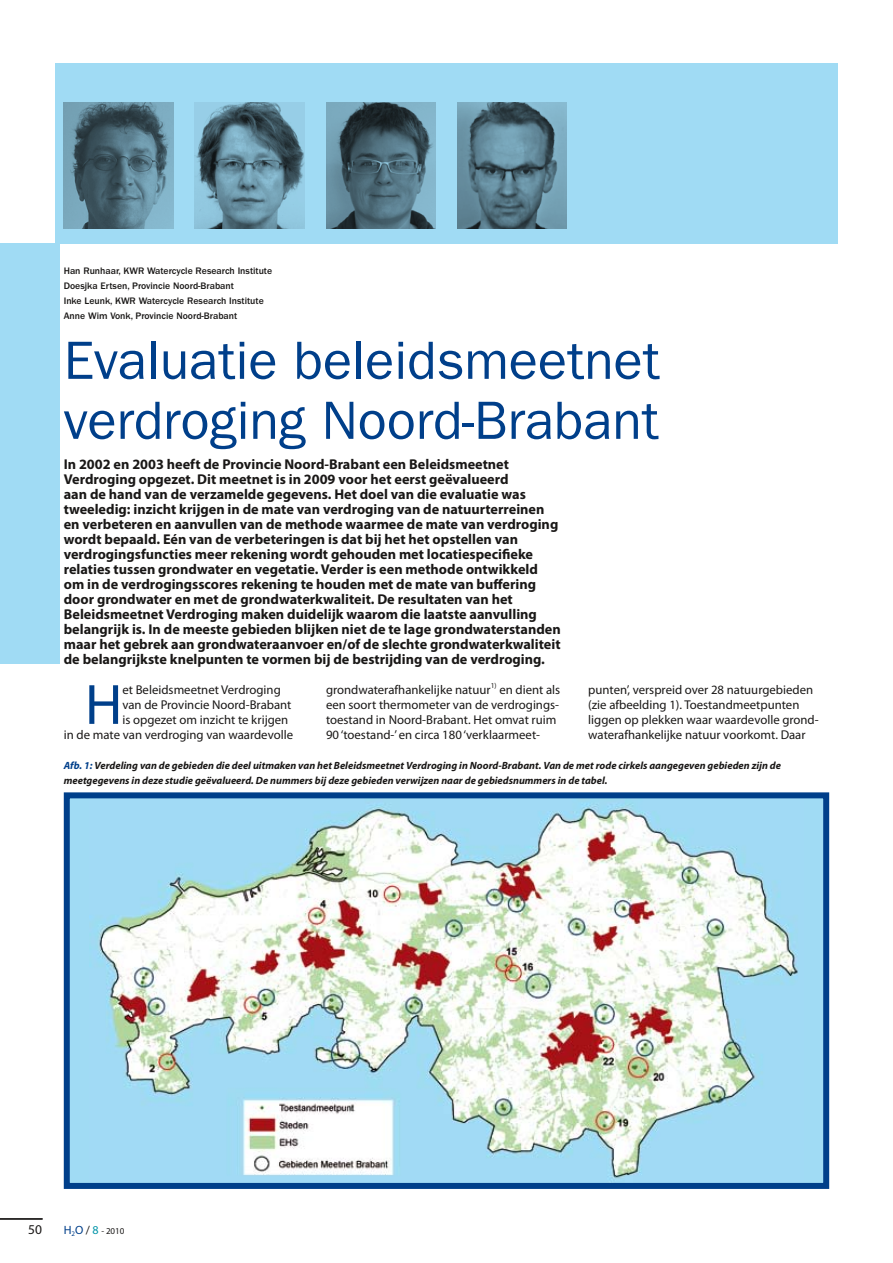
<style>
.page{position:relative;width:893px;height:1263px;background:#fff}
.page>*{position:absolute;margin:0;border:0;box-sizing:border-box;transform-origin:0 0}
.t1{font:57.3px "Myriad Pro";color:#003f8a}
.t2{font:54px/60px "ITC Franklin Gothic Std";color:#003f8a}
.t3{font:700 14.25px/15px "Myriad Pro";color:#1a1817}
.t4{font:13.5px "Myriad Pro";color:#1a1817}
.t5{font:12.75px/15px "Myriad Pro";color:#1a1817}
.t6{font:italic 700 10.5px/15px "Myriad Pro";color:#1a1817}
.t7{font:500 9.75px/15px "ITC Franklin Gothic Std";color:#1a1817}
.t8{font:9px "Myriad Pro";color:#1a1817}
.s1{color:#003f8a}
.s2{font-size:12px;color:#003f8a}
.s3{font-size:12px}
.s4{font-size:12px;color:#0094a8}
</style>
<div class="page">
<div style="left:55px;top:64px;width:783px;height:180px;background:#a0dbf4"></div>
<hr style="left:0;top:1219px;width:43px;height:1px;background:#1a1817">
<div style="left:0;top:244px;width:60px;height:420px;background:#a0dbf4"></div>
<img style="left:64px;top:102px;width:110px;height:127px">
<img style="left:195px;top:102px;width:110px;height:127px">
<img style="left:326px;top:102px;width:110px;height:127px">
<img style="left:457px;top:102px;width:110px;height:127px">
<div style="left:67px;top:795px;width:759px;height:391px;background:#a0dbf4"></div>
<img style="left:98px;top:804px;width:700px;height:375px">
<div style="left:64px;top:792px;width:765px;height:397px;border:6px solid #003f8a"></div>
<p class="t7" style="left:64px;top:263px;width:210px">Han Runhaar, KWR Watercycle Research Institute Doesjka Ertsen, Provincie Noord-Brabant<br>Inke Leunk, KWR Watercycle Research Institute Anne Wim Vonk, Provincie Noord-Brabant</p>
<h2 class="t2" style="left:64px;top:331px;width:598px">Evaluatie beleidsmeetnet verdroging Noord-Brabant</h2>
<p class="t3" style="left:64px;top:457px;width:498px">In 2002 en 2003 heeft de Provincie Noord-Brabant een Beleidsmeetnet Verdroging opgezet. Dit meetnet is in 2009 voor het eerst geëvalueerd<br>aan de hand van de verzamelde gegevens. Het doel van die evaluatie was tweeledig: inzicht krijgen in de mate van verdroging van de natuurterreinen en verbeteren en aanvullen van de methode waarmee de mate van verdroging wordt bepaald. Eén van de verbeteringen is dat bij het het opstellen van verdrogingsfuncties meer rekening wordt gehouden met locatiespecifieke relaties tussen grondwater en vegetatie. Verder is een methode ontwikkeld om in de verdrogingsscores rekening te houden met de mate van buffering door grondwater en met de grondwaterkwaliteit. De resultaten van het Beleidsmeetnet Verdroging maken duidelijk waarom die laatste aanvulling belangrijk is. In de meeste gebieden blijken niet de te lage grondwaterstanden maar het gebrek aan grondwateraanvoer en/of de slechte grondwaterkwaliteit de belangrijkste knelpunten te vormen bij de bestrijding van de verdroging.</p>
<h1 class="t1" style="left:85px;top:673px;width:30px">H</h1>
<p class="t5" style="left:122px;top:682px;width:160px">et Beleidsmeetnet Verdroging</p>
<p class="t5" style="left:326px;top:682px;width:236px">grondwaterafhankelijke natuur<sup>1)</sup> en dient als een soort thermometer van de verdrogings&shy;toestand in Noord-Brabant. Het omvat ruim 90 ‘toestand-’ en circa 180 ‘verklaarmeet-</p>
<p class="t5" style="left:588px;top:682px;width:232px">punten’, verspreid over 28 natuurgebieden (zie afbeelding 1). Toestandmeetpunten liggen op plekken waar waardevolle grond&shy;waterafhankelijke natuur voorkomt. Daar</p>
<p class="t6" style="left:64px;top:758px;width:719px"><span class="s1">Afb. 1:</span> Verdeling van de gebieden die deel uitmaken van het Beleidsmeetnet Verdroging in Noord-Brabant. Van de met rode cirkels aangegeven gebieden zijn de meetgegevens in deze studie geëvalueerd. De nummers bij deze gebieden verwijzen naar de gebiedsnummers in de tabel.</p>
<p class="t5" style="left:122px;top:697px;width:171px">van de Provincie Noord-Brabant</p>
<p class="t5" style="left:122px;top:712px;width:168px">is opgezet om inzicht te krijgen</p>
<p class="t5" style="left:64px;top:727px;width:231px">in de mate van verdroging van waardevolle</p>
<p class="t4" style="left:28px;top:1222px;width:15px">50</p>
<p class="t8" style="left:64px;top:1226px;width:62px"><span class="s2">H</span><sub>2</sub><span class="s2">O</span> <span class="s3">/</span> <span class="s4">8</span> - 2010</p>
</div>
